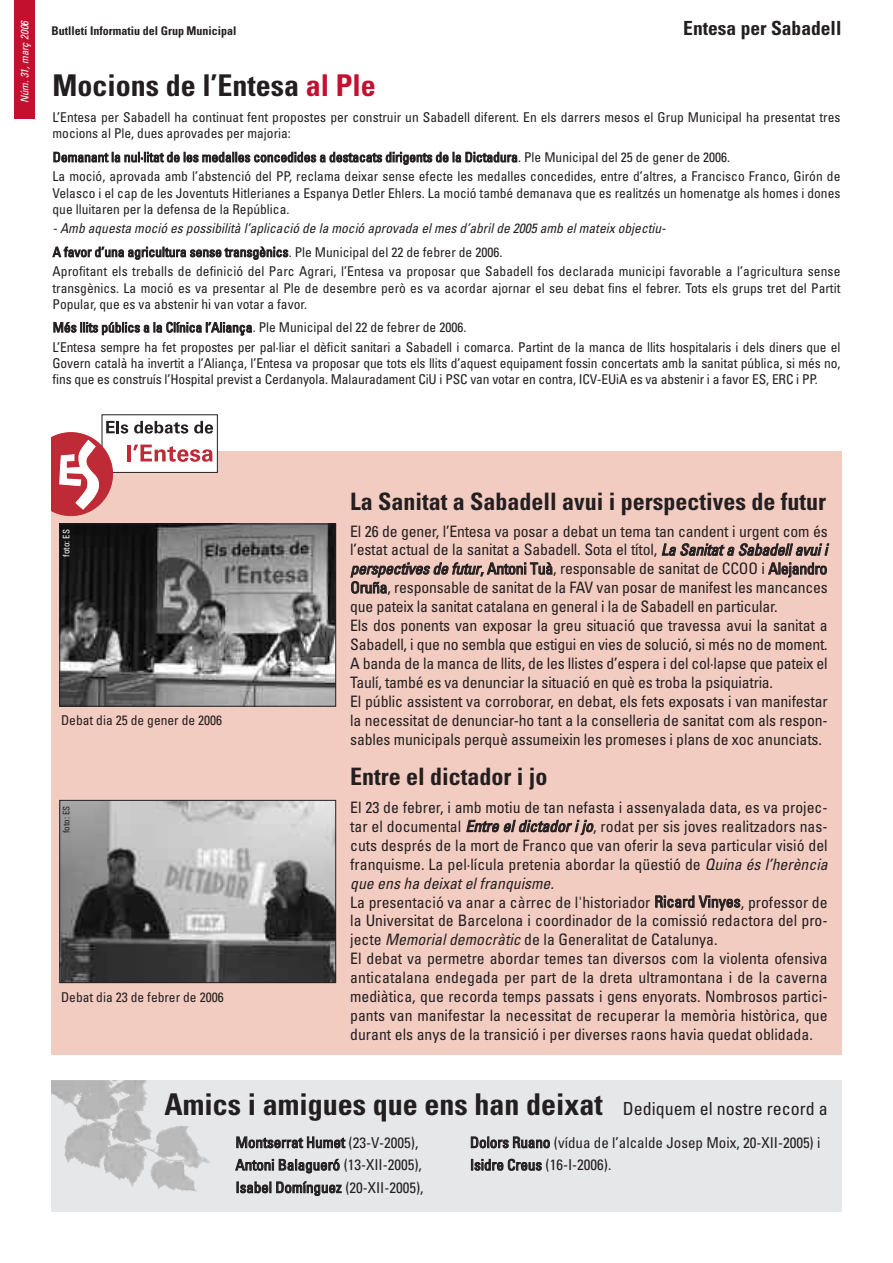
<style>
.page{position:relative;width:893px;height:1263px;background:#fff}
.page>*{position:absolute;margin:0;border:0;box-sizing:border-box;transform-origin:0 0}
.t1{font:700 condensed 30px "Univers";color:#231f20}
.t2{font:700 condensed 24px "Univers";color:#231f20}
.t3{font:700 condensed 19.5px "Univers";color:#231f20}
.t4{font:condensed 15.75px/18.9px "Univers";letter-spacing:-.01em;color:#231f20}
.t5{font:condensed 15px/22.5px "Univers";color:#231f20}
.t6{font:condensed 13.5px/16.2px "Univers";color:#231f20}
.t7{font:italic condensed 13.5px "Univers";color:#231f20}
.t8{font:700 condensed 12px "Univers";color:#231f20}
.t9{font:italic condensed 10.65px "Univers";color:#fff}
.t10{font:condensed 9px "Univers";color:#231f20}
.t11{font:condensed 9px "Univers";color:#fff}
.s1{color:#c3102f}
.s2{font-style:italic}
.s3{font-weight:400;font-size:18px}
</style>
<div class="page">
<div style="left:51px;top:1080px;width:791px;height:132px;background:#e6e7e9"></div>
<img style="left:105px;top:1080px;width:54px;height:74px">
<div style="left:15px;top:0;width:20px;height:119px;background:#c3102f"></div>
<div style="left:51px;top:451px;width:791px;height:604px;background:#f3ccc1"></div>
<svg style="left:102px;top:415px;width:116px;height:58px"></svg>
<svg style="left:51px;top:414px;width:162px;height:103px"></svg>
<img style="left:62px;top:526px;width:272px;height:178px">
<div style="left:60px;top:524px;width:276px;height:182px;border:1px solid #231f20"></div>
<img style="left:62px;top:802px;width:272px;height:179px">
<div style="left:60px;top:800px;width:276px;height:183px;border:1px solid #231f20"></div>
<p class="t9" style="left:21px;top:103px;width:85px;rotate:-90deg">Núm. 31, març 2006</p>
<p class="t8" style="left:52px;top:27px;width:187px">Butlletí Informatiu del Grup Municipal</p>
<p class="t3" style="left:683px;top:21px;width:160px">Entesa per Sabadell</p>
<h1 class="t1" style="left:53px;top:74px;width:325px">Mocions de l’Entesa <span class="s1">al Ple</span></h1>
<p class="t6" style="left:53px;top:110px;width:789px">L’Entesa per Sabadell ha continuat fent propostes per construir un Sabadell diferent. En els darrers mesos el Grup Municipal ha presentat tres mocions al Ple, dues aprovades per majoria:</p>
<p class="t6" style="left:53px;top:148px;width:789px;line-height:19.6px">Demanant la nul·litat de les medalles concedides a destacats dirigents de la Dictadura. Ple Municipal del 25 de gener de 2006.<br>La moció, aprovada amb l’abstenció del PP, reclama deixar sense efecte les medalles concedides, entre d’altres, a Francisco Franco, Girón de</p>
<p class="t6" style="left:53px;top:186px;width:789px">Velasco i el cap de les Joventuts Hitlerianes a Espanya Detler Ehlers. La moció també demanava que es realitzés un homenatge als homes i dones que lluitaren per la defensa de la República.</p>
<p class="t7" style="left:53px;top:224px;width:615px">- Amb aquesta moció es possibilità l’aplicació de la moció aprovada el mes d’abril de 2005 amb el mateix objectiu-</p>
<p class="t6" style="left:53px;top:243px;width:789px;line-height:19.6px">A favor d’una agricultura sense transgènics. Ple Municipal del 22 de febrer de 2006.<br>Aprofitant els treballs de definició del Parc Agrari, l’Entesa va proposar que Sabadell fos declarada municipi favorable a l’agricultura sense</p>
<p class="t6" style="left:53px;top:281px;width:789px">transgènics. La moció es va presentar al Ple de desembre però es va acordar ajornar el seu debat fins el febrer. Tots els grups tret del Partit<br>Popular, que es va abstenir hi van votar a favor.</p>
<p class="t6" style="left:53px;top:319px;width:789px;line-height:19.6px">Més llits públics a la Clínica l’Aliança. Ple Municipal del 22 de febrer de 2006.<br>L’Entesa sempre ha fet propostes per pal·liar el dèficit sanitari a Sabadell i comarca. Partint de la manca de llits hospitalaris i dels diners que el</p>
<p class="t6" style="left:53px;top:356px;width:789px">Govern català ha invertit a l’Aliança, l’Entesa va proposar que tots els llits d’aquest equipament fossin concertats amb la sanitat pública, si més no, fins que es construís l’Hospital previst a Cerdanyola. Malauradament CiU i PSC van votar en contra, ICV-EUiA es va abstenir i a favor ES, ERC i PP.</p>
<p class="t11" style="left:63px;top:556px;width:29px;rotate:-90deg">foto: ES</p>
<p class="t6" style="left:61px;top:713px;width:163px">Debat dia 25 de gener de 2006</p>
<p class="t10" style="left:63px;top:833px;width:29px;rotate:-90deg">foto: ES</p>
<p class="t6" style="left:61px;top:990px;width:164px">Debat dia 23 de febrer de 2006</p>
<h2 class="t2" style="left:350px;top:493px;width:477px">La Sanitat a Sabadell avui i perspectives de futur</h2>
<p class="t4" style="left:350px;top:523px;width:479px">El 26 de gener, l’Entesa va posar a debat un tema tan candent i urgent com és l’estat actual de la sanitat a Sabadell. Sota el títol, <span class="s2">La Sanitat a Sabadell avui i perspectives de futur</span>, Antoni Tuà, responsable de sanitat de CCOO i Alejandro Oruña, responsable de sanitat de la FAV van posar de manifest les mancances que pateix la sanitat catalana en general i la de Sabadell en particular.<br>Els dos ponents van exposar la greu situació que travessa avui la sanitat a Sabadell, i que no sembla que estigui en vies de solució, si més no de moment.<br>A banda de la manca de llits, de les llistes d’espera i del col·lapse que pateix el Taulí, també es va denunciar la situació en què es troba la psiquiatria.<br>El públic assistent va corroborar, en debat, els fets exposats i van manifestar la necessitat de denunciar-ho tant a la conselleria de sanitat com als respon&shy;sables municipals perquè assumeixin les promeses i plans de xoc anunciats.</p>
<h2 class="t2" style="left:350px;top:768px;width:199px">Entre el dictador i jo</h2>
<p class="t4" style="left:350px;top:799px;width:479px;text-align:justify">El 23 de febrer, i amb motiu de tan nefasta i assenyalada data, es va projec&shy;tar el documental <span class="s2">Entre el dictador i jo</span>, rodat per sis joves realitzadors nas&shy;cuts després de la mort de Franco que van oferir la seva particular visió del franquisme. La pel·lícula pretenia abordar la qüestió de <span class="s2">Quina és l’herència que ens ha deixat el franquisme.</span></p>
<p class="t4" style="left:350px;top:894px;width:479px">La presentació va anar a càrrec de l'historiador Ricard Vinyes, professor de la Universitat de Barcelona i coordinador de la comissió redactora del pro&shy;jecte <span class="s2">Memorial democràtic</span> de la Generalitat de Catalunya.<br>El debat va permetre abordar temes tan diversos com la violenta ofensiva anticatalana endegada per part de la dreta ultramontana i de la caverna mediàtica, que recorda temps passats i gens enyorats. Nombrosos partici&shy;pants van manifestar la necessitat de recuperar la memòria històrica, que durant els anys de la transició i per diverses raons havia quedat oblidada.</p>
<h1 class="t1" style="left:165px;top:1093px;width:665px">Amics i amigues que ens han deixat <span class="s3">Dediquem el nostre record a</span></h1>
<p class="t5" style="left:236px;top:1132px;width:190px">Montserrat Humet (23-V-2005),<br>Antoni Balagueró (13-XII-2005),<br>Isabel Domínguez (20-XII-2005),</p>
<p class="t5" style="left:470px;top:1132px;width:352px">Dolors Ruano (vídua de l’alcalde Josep Moix, 20-XII-2005) i<br>Isidre Creus (16-I-2006).</p>
</div>
